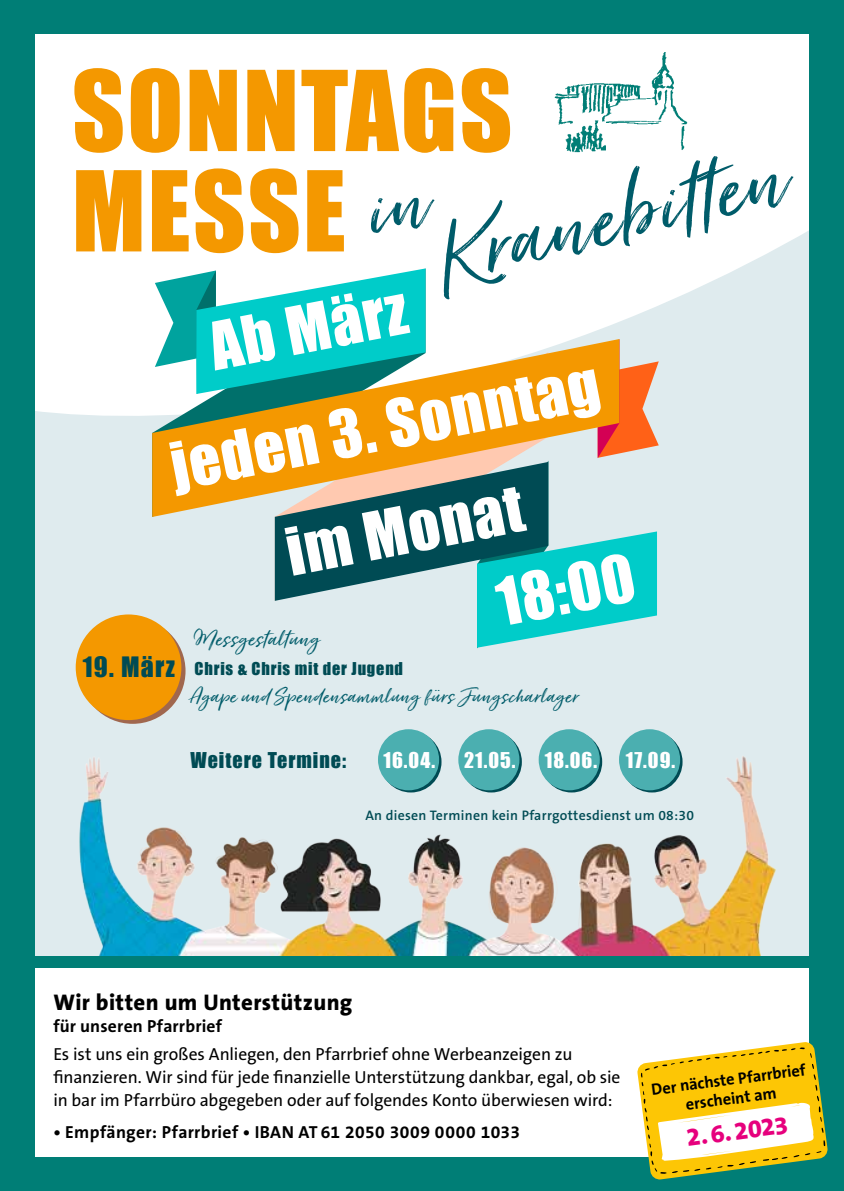
<style>
.page{position:relative;width:844px;height:1191px;background:#fff}
.page>*{position:absolute;margin:0;border:0;box-sizing:border-box;transform-origin:0 0}
.t1{font:105.52px "Just Lovely Slanted Wide";color:#005c6a}
.t2{font:102.73px/100.3px "Impact";letter-spacing:.02em;color:#f49800}
.t3{font:61.25px/105.9px "Impact";color:#fff;text-align:center}
.t4{font:26.6px "Just Lovely Slanted Wide";letter-spacing:.02em;color:#005c6a}
.t5{font:800 25.2px "The Sans B W8";color:#e6007d}
.t6{font:25.03px "Just Lovely Slanted Wide";letter-spacing:.02em;color:#005c6a}
.t7{font:800 22.75px "The Sans B W8";letter-spacing:.015em;color:#000}
.t8{font:19.95px "Impact";letter-spacing:.05em;color:#fff}
.t9{font:19.95px "Impact";letter-spacing:.05em;color:#004b54}
.t10{font:17.5px/22.8px "The Sans B W5 Plain";letter-spacing:-.005em;color:#000}
.t11{font:700 17.5px "The Sans B W7";letter-spacing:.02em;color:#000}
.t12{font:700 16.28px/19.4px "The Sans B W7";color:#000;text-align:center}
.t13{font:16.28px "Impact";letter-spacing:.05em;color:#004b54}
.t14{font:600 13.83px "The Sans B W6";letter-spacing:.02em;color:#004b54}
.s1{font-size:25.72px}
</style>
<div class="page">
<div style="left:0;top:0;width:843px;height:1191px;background:#007e76"></div>
<div style="left:35px;top:35px;width:773px;height:921px;background:#dfebee"></div>
<svg style="left:35px;top:35px;width:773px;height:410px;background:#fafcfc"></svg>
<svg style="left:155px;top:268px;width:503px;height:380px"></svg>
<div style="left:35px;top:968px;width:773px;height:189px;background:#fff"></div>
<svg style="left:637px;top:1041px;width:190px;height:139px"></svg>
<img style="left:79px;top:701px;width:697px;height:255px">
<img style="left:552px;top:52px;width:135px;height:100px">
<svg style="left:380px;top:731px;width:61px;height:61px"></svg>
<div style="left:378px;top:729px;width:61px;height:61px;background:#4bafb0;border-radius:50%"></div>
<svg style="left:460px;top:731px;width:61px;height:61px"></svg>
<div style="left:458px;top:729px;width:61px;height:61px;background:#4bafb0;border-radius:50%"></div>
<svg style="left:541px;top:731px;width:61px;height:61px"></svg>
<div style="left:538px;top:729px;width:61px;height:61px;background:#4bafb0;border-radius:50%"></div>
<svg style="left:621px;top:731px;width:61px;height:61px"></svg>
<div style="left:619px;top:729px;width:61px;height:61px;background:#4bafb0;border-radius:50%"></div>
<svg style="left:80px;top:618px;width:105px;height:106px"></svg>
<div style="left:76px;top:614px;width:105px;height:106px;background:#f49800;border-radius:50%"></div>
<div style="left:364px;top:194px;width:76px;height:40px;background:#fff"></div>
<h2 class="t2" style="left:72px;top:58px;width:442px">SONNTAGS<br>MESSE</h2>
<h1 class="t1" style="left:425px;top:197px;width:353px;rotate:-14deg">Kranebitten</h1>
<h3 class="t3" style="left:200px;top:293px;width:201px;rotate:-11deg">Ab März</h3>
<h3 class="t3" style="left:161px;top:413px;width:437px;rotate:-11deg">jeden 3. Sonntag im Monat</h3>
<h3 class="t3" style="left:487px;top:549px;width:140px;rotate:-11deg">18:00</h3>
<h3 class="t4" style="left:193px;top:622px;width:128px">Messgestaltung</h3>
<h3 class="t6" style="left:189px;top:681px;width:390px">Agape und Spendensammlung fürs Jungscharlager</h3>
<p class="t13" style="left:83px;top:656px;width:322px"><span class="s1">19. März</span> Chris &amp; Chris mit der Jugend</p>
<p class="t9" style="left:190px;top:744px;width:157px">Weitere Termine:</p>
<p class="t8" style="left:383px;top:744px;width:53px">16.04.</p>
<p class="t8" style="left:464px;top:744px;width:53px">21.05.</p>
<p class="t8" style="left:544px;top:744px;width:54px">18.06.</p>
<p class="t8" style="left:625px;top:744px;width:51px">17.09.</p>
<p class="t14" style="left:365px;top:806px;width:330px">An diesen Terminen kein Pfarrgottesdienst um 08:30</p>
<h3 class="t7" style="left:53px;top:987px;width:300px">Wir bitten um Unterstützung</h3>
<p class="t11" style="left:53px;top:1015px;width:170px">für unseren Pfarrbrief</p>
<p class="t10" style="left:53px;top:1042px;width:568px">Es ist uns ein großes Anliegen, den Pfarrbrief ohne Werbeanzeigen zu finanzieren. Wir sind für jede finanzielle Unterstützung dankbar, egal, ob sie in bar im Pfarrbüro abgegeben oder auf folgendes Konto überwiesen wird:</p>
<p class="t11" style="left:53px;top:1121px;width:468px">• Empfänger: Pfarrbrief • IBAN AT 61 2050 3009 0000 1033</p>
<p class="t12" style="left:650px;top:1079px;width:157px;rotate:-7deg">Der nächste Pfarrbrief erscheint am</p>
<h3 class="t5" style="left:684px;top:1122px;width:104px;rotate:-8deg">2.6.2023</h3>
</div>
